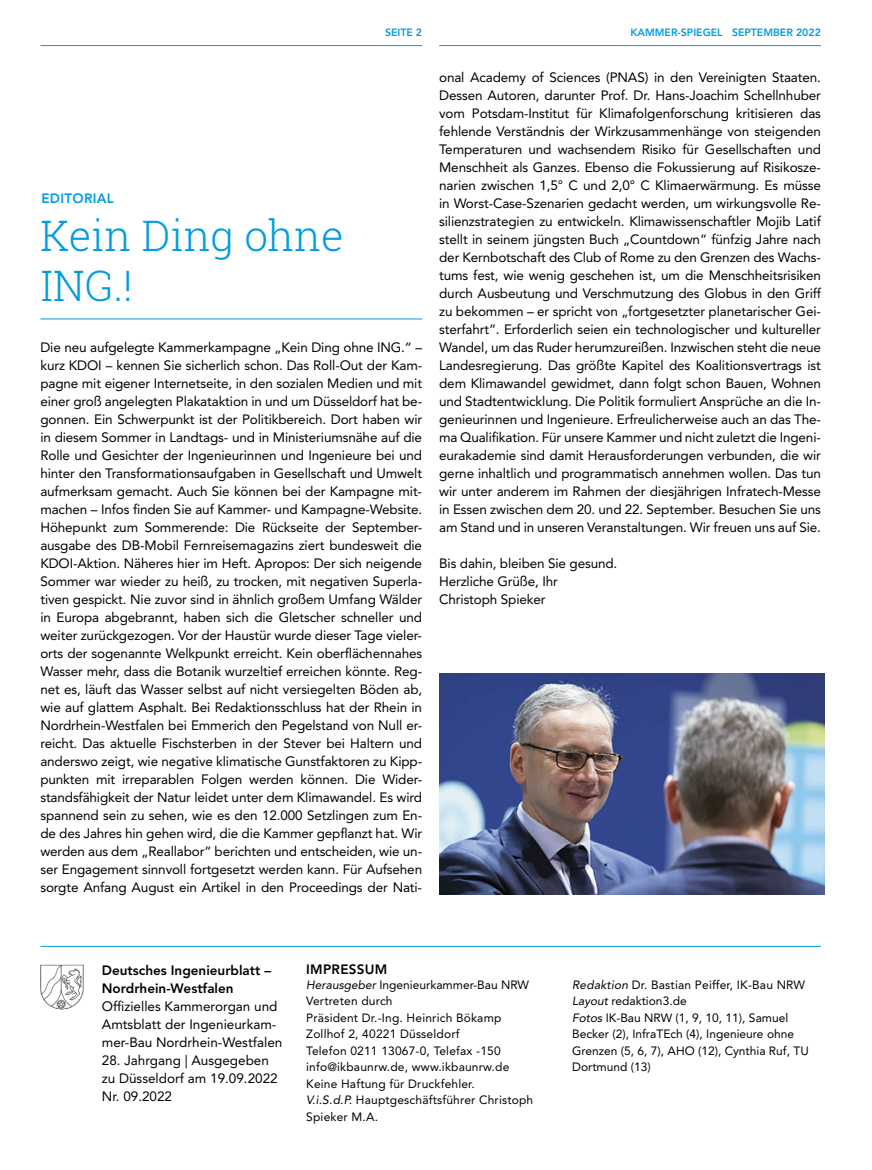
<style>
.page{position:relative;width:872px;height:1170px;background:#fff}
.page>*{position:absolute;margin:0;border:0;box-sizing:border-box;transform-origin:0 0}
.t1{font:300 42px/50.4px "Roboto Slab";color:#009de0}
.t2{font:13.5px/18px "Avenir LT Std";letter-spacing:-.01em;color:#000}
.t3{font:800 13.5px/18px "Avenir LT Std";color:#000}
.t4{font:800 13.5px "Avenir LT Std";letter-spacing:.02em;color:#000}
.t5{font:800 13.5px "Avenir LT Std";letter-spacing:.02em;color:#009de0}
.t6{font:12px/16.5px "Avenir LT Std";letter-spacing:.015em;color:#000}
.t7{font:800 10.5px "Avenir LT Std";color:#009de0}
.s1{font-style:italic}
</style>
<div class="page">
<img style="left:40px;top:964px;width:44px;height:45px">
<hr style="left:439px;top:45px;width:382px;height:1px;background:#009de0">
<hr style="left:40px;top:45px;width:382px;height:1px;background:#009de0">
<hr style="left:40px;top:946px;width:781px;height:1px;background:#009de0">
<hr style="left:40px;top:319px;width:382px;height:1px;background:#009de0">
<img style="left:439px;top:673px;width:385px;height:221px">
<p class="t7" style="left:385px;top:26px;width:39px">SEITE 2</p>
<p class="t7" style="left:630px;top:26px;width:192px">KAMMER-SPIEGEL SEPTEMBER 2022</p>
<p class="t5" style="left:41px;top:190px;width:74px">EDITORIAL</p>
<h1 class="t1" style="left:40px;top:209px;width:305px">Kein Ding ohne<br>ING.!</h1>
<p class="t2" style="left:40px;top:338px;width:383px;text-align:justify">Die neu aufgelegte Kammerkampagne „Kein Ding ohne ING.“ – kurz KDOI – kennen Sie sicherlich schon. Das Roll-Out der Kam&shy;pagne mit eigener Internetseite, in den sozialen Medien und mit einer groß angelegten Plakataktion in und um Düsseldorf hat be&shy;gonnen. Ein Schwerpunkt ist der Politikbereich. Dort haben wir in diesem Sommer in Landtags- und in Ministeriumsnähe auf die Rolle und Gesichter der Ingenieurinnen und Ingenieure bei und hinter den Transformationsaufgaben in Gesellschaft und Umwelt aufmerksam gemacht. Auch Sie können bei der Kampagne mit&shy;machen – Infos finden Sie auf Kammer- und Kampagne-Website.<br>Höhepunkt zum Sommerende: Die Rückseite der September&shy;ausgabe des DB-Mobil Fernreisemagazins ziert bundesweit die KDOI-Aktion. Näheres hier im Heft. Apropos: Der sich neigende Sommer war wieder zu heiß, zu trocken, mit negativen Superla&shy;tiven gespickt. Nie zuvor sind in ähnlich großem Umfang Wälder in Europa abgebrannt, haben sich die Gletscher schneller und weiter zurückgezogen. Vor der Haustür wurde dieser Tage vieler&shy;orts der sogenannte Welkpunkt erreicht. Kein oberflächennahes Wasser mehr, dass die Botanik wurzeltief erreichen könnte. Reg&shy;net es, läuft das Wasser selbst auf nicht versiegelten Böden ab, wie auf glattem Asphalt. Bei Redaktionsschluss hat der Rhein in Nordrhein-Westfalen bei Emmerich den Pegelstand von Null er&shy;reicht. Das aktuelle Fischsterben in der Stever bei Haltern und anderswo zeigt, wie negative klimatische Gunstfaktoren zu Kipp&shy;punkten mit irreparablen Folgen werden können. Die Wider&shy;standsfähigkeit der Natur leidet unter dem Klimawandel. Es wird spannend sein zu sehen, wie es den 12.000 Setzlingen zum En&shy;de des Jahres hin gehen wird, die die Kammer gepflanzt hat. Wir werden aus dem „Reallabor“ berichten und entscheiden, wie un&shy;ser Engagement sinnvoll fortgesetzt werden kann. Für Aufsehen sorgte Anfang August ein Artikel in den Proceedings der Nati-</p>
<p class="t2" style="left:439px;top:68px;width:383px;text-align:justify">onal Academy of Sciences (PNAS) in den Vereinigten Staaten.<br>Dessen Autoren, darunter Prof. Dr. Hans-Joachim Schellnhuber vom Potsdam-Institut für Klimafolgenforschung kritisieren das fehlende Verständnis der Wirkzusammenhänge von steigenden Temperaturen und wachsendem Risiko für Gesellschaften und Menschheit als Ganzes. Ebenso die Fokussierung auf Risikosze&shy;narien zwischen 1,5° C und 2,0° C Klimaerwärmung. Es müsse in Worst-Case-Szenarien gedacht werden, um wirkungsvolle Re&shy;silienzstrategien zu entwickeln. Klimawissenschaftler Mojib Latif stellt in seinem jüngsten Buch „Countdown“ fünfzig Jahre nach der Kernbotschaft des Club of Rome zu den Grenzen des Wachs&shy;tums fest, wie wenig geschehen ist, um die Menschheitsrisiken durch Ausbeutung und Verschmutzung des Globus in den Griff zu bekommen – er spricht von „fortgesetzter planetarischer Gei&shy;sterfahrt“. Erforderlich seien ein technologischer und kultureller Wandel, um das Ruder herumzureißen. Inzwischen steht die neue Landesregierung. Das größte Kapitel des Koalitionsvertrags ist dem Klimawandel gewidmet, dann folgt schon Bauen, Wohnen und Stadtentwicklung. Die Politik formuliert Ansprüche an die In&shy;genieurinnen und Ingenieure. Erfreulicherweise auch an das The&shy;ma Qualifikation. Für unsere Kammer und nicht zuletzt die Ingeni&shy;eurakademie sind damit Herausforderungen verbunden, die wir gerne inhaltlich und programmatisch annehmen wollen. Das tun wir unter anderem im Rahmen der diesjährigen Infratech-Messe in Essen zwischen dem 20. und 22. September. Besuchen Sie uns am Stand und in unseren Veranstaltungen. Wir freuen uns auf Sie.</p>
<p class="t2" style="left:439px;top:554px;width:180px">Bis dahin, bleiben Sie gesund.<br>Herzliche Grüße, Ihr<br>Christoph Spieker</p>
<p class="t3" style="left:102px;top:960px;width:171px">Deutsches Ingenieurblatt –<br>Nordrhein-Westfalen</p>
<p class="t2" style="left:102px;top:996px;width:182px">Offizielles Kammerorgan und<br>Amtsblatt der Ingenieurkam&shy;mer-Bau Nordrhein-Westfalen</p>
<p class="t2" style="left:102px;top:1050px;width:177px">28. Jahrgang | Ausgegeben zu Düsseldorf am 19.09.2022<br>Nr. 09.2022</p>
<p class="t4" style="left:306px;top:961px;width:83px">IMPRESSUM</p>
<p class="t6" style="left:306px;top:976px;width:228px"><span class="s1">Herausgeber</span> Ingenieurkammer-Bau NRW<br>Vertreten durch<br>Präsident Dr.-Ing. Heinrich Bökamp<br>Zollhof 2, 40221 Düsseldorf<br>Telefon 0211 13067-0, Telefax -150 info@ikbaunrw.de, www.ikbaunrw.de<br>Keine Haftung für Druckfehler.<br><span class="s1">V.i.S.d.P.</span> Hauptgeschäftsführer Christoph<br>Spieker M.A.</p>
<p class="t6" style="left:572px;top:976px;width:238px"><span class="s1">Redaktion</span> Dr. Bastian Peiffer, IK-Bau NRW <span class="s1">Layout</span> redaktion3.de<br><span class="s1">Fotos</span> IK-Bau NRW (1, 9, 10, 11), Samuel Becker (2), InfraTEch (4), Ingenieure ohne Grenzen (5, 6, 7), AHO (12), Cynthia Ruf, TU Dortmund (13)</p>
</div>
